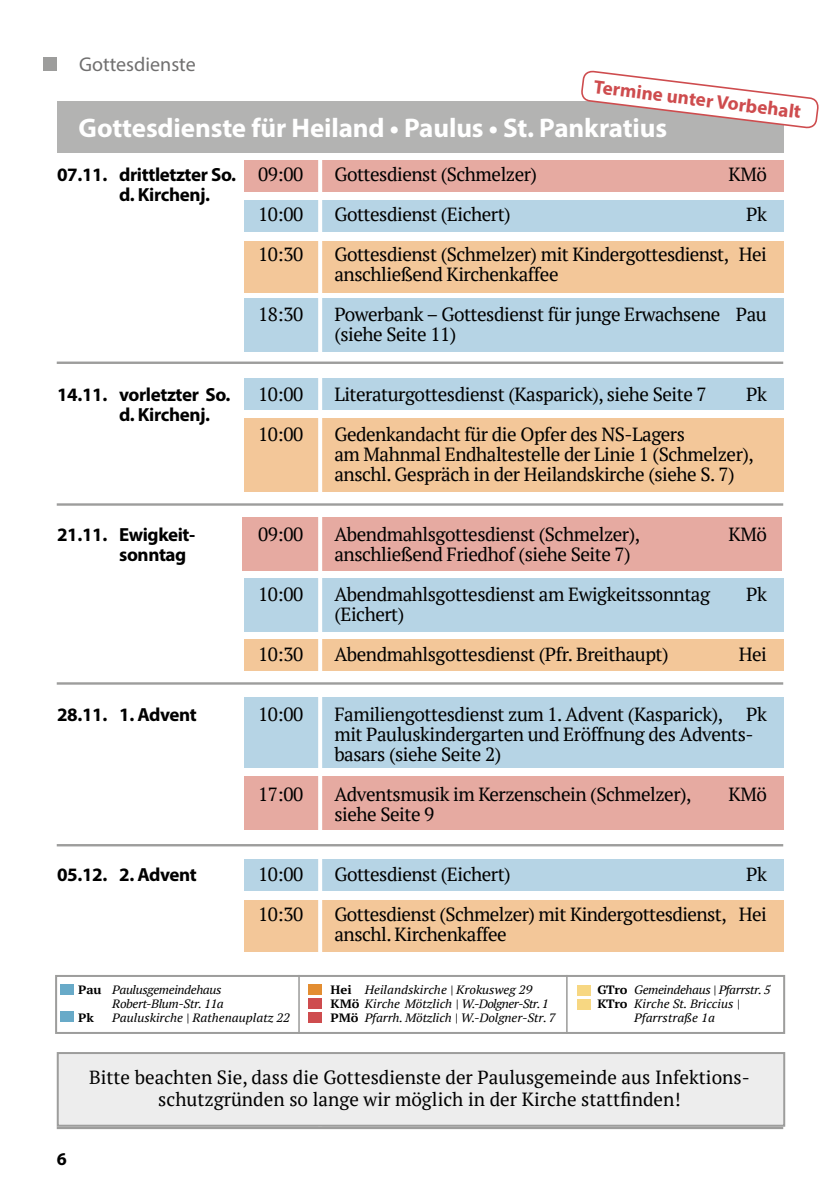
<style>
.page{position:relative;width:840px;height:1191px;background:#fff}
.page>*{position:absolute;margin:0;border:0;box-sizing:border-box;transform-origin:0 0}
.t1{font:700 27px "Myriad Pro";letter-spacing:-.005em;color:#fff}
.t2{font:20px "Myriad Pro";color:#706f6f}
.t3{font:700 19.2px "Myriad Pro";color:#ce4c4e}
.t4{font:19px/20px "PT Serif";letter-spacing:-.025em;color:#000}
.t5{font:19px/22px "PT Serif";color:#000;text-align:center}
.t6{font:700 19px/20px "Myriad Pro";letter-spacing:-.02em;color:#000}
.t7{font:700 18px "Myriad Pro";color:#000}
.t8{font:italic 12px/14px "PT Serif";color:#000;scale:1.07 1}
.t9{font:italic 12px/14px "PT Serif";letter-spacing:-.03em;color:#000;text-align:right;scale:1.07 1}
.t10{font:700 12px "PT Serif";color:#000;scale:1.07 1}
.s1{font-weight:700;font-style:normal}
</style>
<div class="page">
<div style="left:244px;top:900px;width:538px;height:51px;background:#f3c799"></div>
<div style="left:244px;top:639px;width:538px;height:31px;background:#f3c799"></div>
<div style="left:244px;top:859px;width:538px;height:31px;background:#b6d4e5"></div>
<div style="left:244px;top:776px;width:538px;height:54px;background:#e6aaa1"></div>
<div style="left:244px;top:697px;width:538px;height:71px;background:#b6d4e5"></div>
<div style="left:244px;top:578px;width:538px;height:54px;background:#b6d4e5"></div>
<div style="left:244px;top:418px;width:538px;height:73px;background:#f3c799"></div>
<div style="left:244px;top:160px;width:538px;height:31px;background:#e6aaa1"></div>
<div style="left:244px;top:200px;width:538px;height:31px;background:#b6d4e5"></div>
<div style="left:244px;top:241px;width:538px;height:51px;background:#f3c799"></div>
<div style="left:244px;top:298px;width:538px;height:53px;background:#b6d4e5"></div>
<div style="left:43px;top:57px;width:14px;height:14px;background:#9d9d9c"></div>
<hr style="left:57px;top:1126px;width:725px;height:3px;background:#9d9d9c">
<div style="left:242px;top:517px;width:539px;height:54px;background:#e6aaa1"></div>
<div style="left:244px;top:378px;width:538px;height:32px;background:#b6d4e5"></div>
<div style="left:57px;top:102px;width:726px;height:51px;background:#b3b3b2"></div>
<svg style="left:318px;top:160px;width:4px;height:835px;fill:#fff"></svg>
<hr style="left:298px;top:975px;width:1px;height:59px;background:#9d9d9c">
<div style="left:60px;top:983px;width:14px;height:11px;background:#68aac8"></div>
<div style="left:60px;top:1010px;width:14px;height:11px;background:#68aac8"></div>
<div style="left:308px;top:983px;width:14px;height:11px;background:#e38d31"></div>
<div style="left:308px;top:998px;width:14px;height:11px;background:#ce4c4e"></div>
<div style="left:308px;top:1012px;width:14px;height:11px;background:#ce4c4e"></div>
<div style="left:55px;top:975px;width:729px;height:59px;border:2px solid #9d9d9c"></div>
<div style="left:577px;top:984px;width:13px;height:11px;background:#f7d782"></div>
<div style="left:577px;top:999px;width:13px;height:10px;background:#f7d782"></div>
<hr style="left:565px;top:975px;width:2px;height:59px;background:#9d9d9c">
<svg style="left:580px;top:70px;width:239px;height:59px"></svg>
<div style="left:57px;top:1052px;width:727px;height:74px;background:#ededed;border:2px solid #9d9d9c"></div>
<hr style="left:57px;top:503px;width:725px;height:3px;background:#9d9d9c">
<hr style="left:57px;top:682px;width:725px;height:2px;background:#9d9d9c">
<hr style="left:57px;top:844px;width:725px;height:2px;background:#9d9d9c">
<hr style="left:57px;top:361px;width:725px;height:3px;background:#9d9d9c">
<p class="t2" style="left:79px;top:52px;width:118px">Gottesdienste</p>
<p class="t3" style="left:595px;top:74px;width:210px;rotate:7deg">Termine unter Vorbehalt</p>
<h1 class="t1" style="left:78px;top:110px;width:589px">Gottesdienste für Heiland • Paulus • St. Pankratius</h1>
<p class="t6" style="left:119px;top:164px;width:118px;text-indent:-62px">07.11. drittletzter So. d. Kirchenj.</p>
<p class="t4" style="left:258px;top:164px;width:46px">09:00</p>
<p class="t4" style="left:334px;top:164px;width:204px">Gottesdienst (Schmelzer)</p>
<p class="t4" style="left:728px;top:164px;width:40px">KMö</p>
<p class="t4" style="left:258px;top:204px;width:46px">10:00</p>
<p class="t4" style="left:334px;top:204px;width:178px">Gottesdienst (Eichert)</p>
<p class="t4" style="left:745px;top:204px;width:22px">Pk</p>
<p class="t4" style="left:258px;top:244px;width:46px">10:30</p>
<p class="t4" style="left:334px;top:244px;width:434px">Gottesdienst (Schmelzer) mit Kindergottesdienst, Hei anschließend Kirchenkaffee</p>
<p class="t4" style="left:258px;top:304px;width:46px">18:30</p>
<p class="t4" style="left:334px;top:304px;width:434px">Powerbank – Gottesdienst für junge Erwachsene Pau (siehe Seite 11)</p>
<p class="t6" style="left:119px;top:384px;width:113px;text-indent:-62px">14.11. vorletzter So. d. Kirchenj.</p>
<p class="t4" style="left:258px;top:384px;width:46px">10:00</p>
<p class="t4" style="left:334px;top:384px;width:373px">Literaturgottesdienst (Kasparick), siehe Seite 7</p>
<p class="t4" style="left:745px;top:384px;width:22px">Pk</p>
<p class="t4" style="left:258px;top:424px;width:46px">10:00</p>
<p class="t4" style="left:334px;top:424px;width:421px">Gedenkandacht für die Opfer des NS-Lagers<br>am Mahnmal Endhaltestelle der Linie 1 (Schmelzer), anschl. Gespräch in der Heilandskirche (siehe S. 7)</p>
<p class="t6" style="left:119px;top:524px;width:77px;text-indent:-62px">21.11. Ewigkeit&shy;sonntag</p>
<p class="t4" style="left:258px;top:524px;width:46px">09:00</p>
<p class="t4" style="left:334px;top:524px;width:307px">Abendmahlsgottesdienst (Schmelzer),</p>
<p class="t4" style="left:728px;top:524px;width:40px">KMö</p>
<p class="t4" style="left:334px;top:544px;width:298px">anschließend Friedhof (siehe Seite 7)</p>
<p class="t4" style="left:258px;top:584px;width:46px">10:00</p>
<p class="t4" style="left:334px;top:584px;width:377px">Abendmahlsgottesdienst am Ewigkeitssonntag</p>
<p class="t4" style="left:745px;top:584px;width:22px">Pk</p>
<p class="t4" style="left:334px;top:604px;width:71px">(Eichert)</p>
<p class="t4" style="left:258px;top:644px;width:46px">10:30</p>
<p class="t4" style="left:334px;top:644px;width:335px">Abendmahlsgottesdienst (Pfr. Breithaupt)</p>
<p class="t4" style="left:738px;top:644px;width:30px">Hei</p>
<p class="t6" style="left:57px;top:704px;width:141px">28.11. 1. Advent</p>
<p class="t4" style="left:258px;top:704px;width:46px">10:00</p>
<p class="t4" style="left:334px;top:704px;width:434px">Familiengottesdienst zum 1. Advent (Kasparick), Pk mit Pauluskindergarten und Eröffnung des Advents&shy;basars (siehe Seite 2)</p>
<p class="t4" style="left:258px;top:784px;width:46px">17:00</p>
<p class="t4" style="left:334px;top:784px;width:358px">Adventsmusik im Kerzenschein (Schmelzer),</p>
<p class="t4" style="left:728px;top:784px;width:40px">KMö</p>
<p class="t4" style="left:334px;top:804px;width:101px">siehe Seite 9</p>
<p class="t6" style="left:57px;top:864px;width:141px">05.12. 2. Advent</p>
<p class="t4" style="left:258px;top:864px;width:46px">10:00</p>
<p class="t4" style="left:334px;top:864px;width:178px">Gottesdienst (Eichert)</p>
<p class="t4" style="left:745px;top:864px;width:22px">Pk</p>
<p class="t4" style="left:258px;top:904px;width:46px">10:30</p>
<p class="t4" style="left:334px;top:904px;width:434px">Gottesdienst (Schmelzer) mit Kindergottesdienst, Hei anschl. Kirchenkaffee</p>
<p class="t9" style="left:78px;top:982px;width:137px"><span class="s1">Pau</span> Paulusgemeindehaus<br>Robert-Blum-Str. 11a</p>
<p class="t10" style="left:78px;top:1009px;width:16px">Pk</p>
<p class="t8" style="left:112px;top:1010px;width:167px">Pauluskirche | Rathenauplatz 22</p>
<p class="t8" style="left:330px;top:982px;width:212px"><span class="s1">Hei</span> Heilandskirche | Krokusweg 29<br><span class="s1">KMö</span> Kirche Mötzlich | W.-Dolgner-Str. 1<br><span class="s1">PMö</span> Pfarrh. Mötzlich | W.-Dolgner-Str. 7</p>
<p class="t9" style="left:597px;top:982px;width:163px"><span class="s1">GTro</span> Gemeindehaus | Pfarrstr. 5</p>
<p class="t8" style="left:597px;top:996px;width:134px"><span class="s1">KTro</span> Kirche St. Briccius |</p>
<p class="t8" style="left:634px;top:1011px;width:77px">Pfarrstraße 1a</p>
<p class="t7" style="left:57px;top:1147px;width:11px">6</p>
<p class="t5" style="left:89px;top:1065px;width:662px">Bitte beachten Sie, dass die Gottesdienste der Paulusgemeinde aus Infektions&shy;schutzgründen so lange wir möglich in der Kirche stattfinden!</p>
</div>
